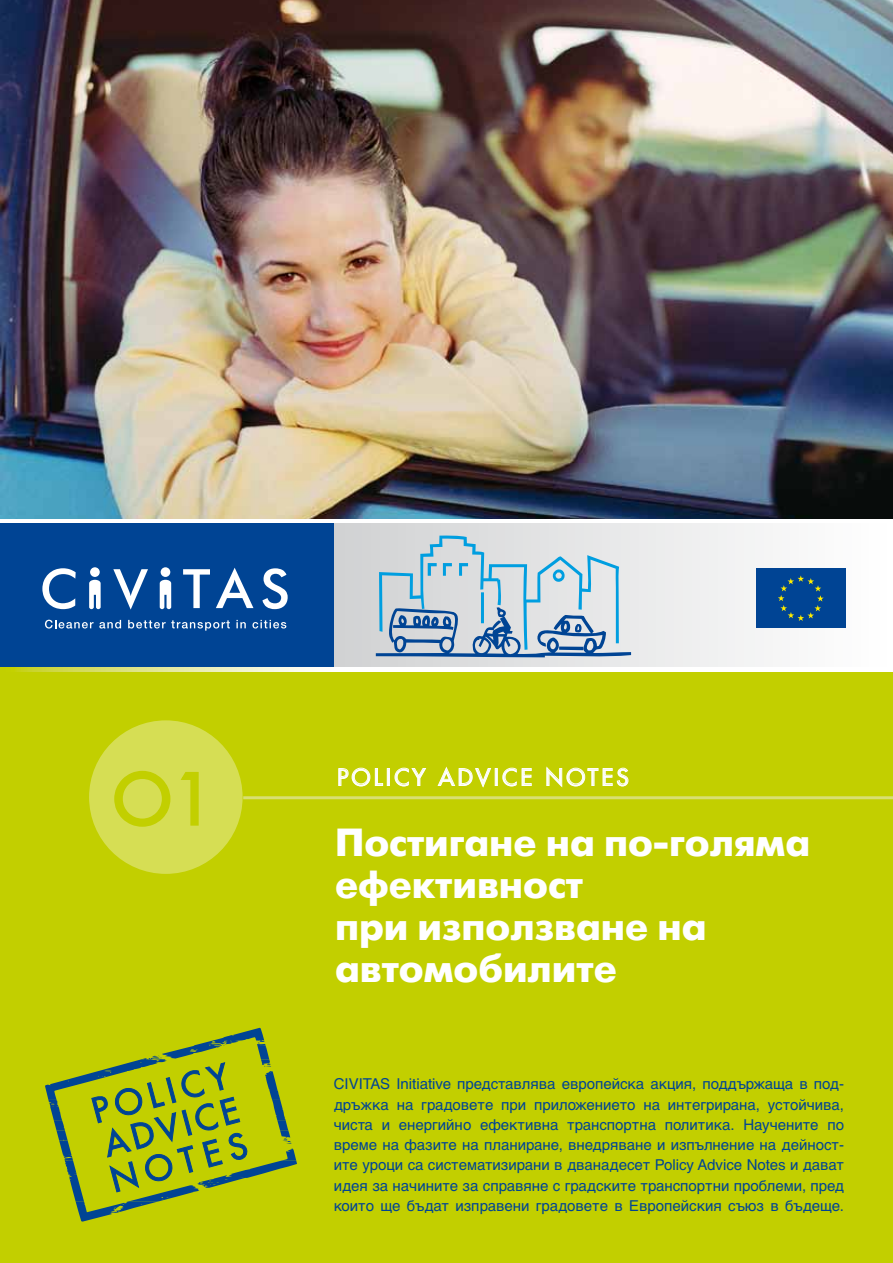
<style>
.page{position:relative;width:893px;height:1263px;background:#fff}
.page>*{position:absolute;margin:0;border:0;box-sizing:border-box;transform-origin:0 0}
.t1{font:500 68.4px "Futura Com";color:#c2cf00}
.t2{font:700 39px/42px "Futura Futuris";color:#fff}
.t3{font:500 22.5px "Futura Com";letter-spacing:.15em;color:#fff}
.t4{font:15px/20.2px "Helvetica Cyr Upright";color:#004494;text-align:justify}
</style>
<div class="page">
<img style="left:0;top:0;width:893px;height:519px">
<div style="left:0;top:619px;width:893px;height:644px;background:#c2cf00"></div>
<div style="left:333px;top:523px;width:560px;height:149px;background:linear-gradient(to right,#d5d6d7,#fefefe)"></div>
<div style="left:0;top:523px;width:334px;height:149px;background:#004494"></div>
<svg style="left:42px;top:567px;width:246px;height:43px"></svg>
<svg style="left:45px;top:620px;width:76px;height:8px"></svg>
<svg style="left:128px;top:620px;width:102px;height:11px"></svg>
<svg style="left:236px;top:620px;width:10px;height:8px"></svg>
<svg style="left:252px;top:620px;width:34px;height:8px"></svg>
<div style="left:756px;top:569px;width:89px;height:59px;background:#004494"></div>
<svg style="left:778px;top:575px;width:46px;height:46px"></svg>
<svg style="left:376px;top:535px;width:255px;height:123px;background:#b2c8d7"></svg>
<hr style="left:0;top:668px;width:893px;height:4px;background:#fff">
<svg style="left:0;top:668px;width:310px;height:4px"></svg>
<svg style="left:45px;top:1028px;width:252px;height:193px"></svg>
<svg style="left:338px;top:768px;width:45px;height:18px"></svg>
<div style="left:387px;top:768px;width:3px;height:18px;border:1px solid #fff"></div>
<svg style="left:395px;top:768px;width:31px;height:18px"></svg>
<svg style="left:438px;top:767px;width:53px;height:20px"></svg>
<div style="left:495px;top:768px;width:3px;height:18px;border:1px solid #fff"></div>
<svg style="left:502px;top:768px;width:30px;height:18px"></svg>
<svg style="left:546px;top:767px;width:82px;height:20px"></svg>
<div style="left:89px;top:720px;width:154px;height:154px;background:#d6de54;border-radius:50%"></div>
<svg style="left:114px;top:770px;width:57px;height:57px"></svg>
<svg style="left:180px;top:772px;width:19px;height:54px"></svg>
<hr style="left:243px;top:796px;width:650px;height:3px;background:#d8df73">
<h1 class="t1" style="left:114px;top:748px;width:101px">O1</h1>
<h3 class="t3" style="left:337px;top:760px;width:293px">POLICY ADVICE NOTE S</h3>
<h2 class="t2" style="left:335px;top:822px;width:477px">Постигане на по-голяма ефективност<br>при използване на автомобилите</h2>
<p class="t4" style="left:334px;top:1074px;width:512px">CIVITAS Initiative представлява европейска акция, поддържаща в под&shy;дръжка на градовете при приложението на интегрирана, устойчива, чиста и енергийно ефективна транспортна политика. Научените по време на фазите на планиране, внедряване и изпълнение на дейност&shy;ите уроци са систематизирани в дванадесет Policy Advice Notes и дават идея за начините за справяне с градските транспортни проблеми, пред които ще бъдат изправени градовете в Европейския съюз в бъдеще.</p>
</div>
